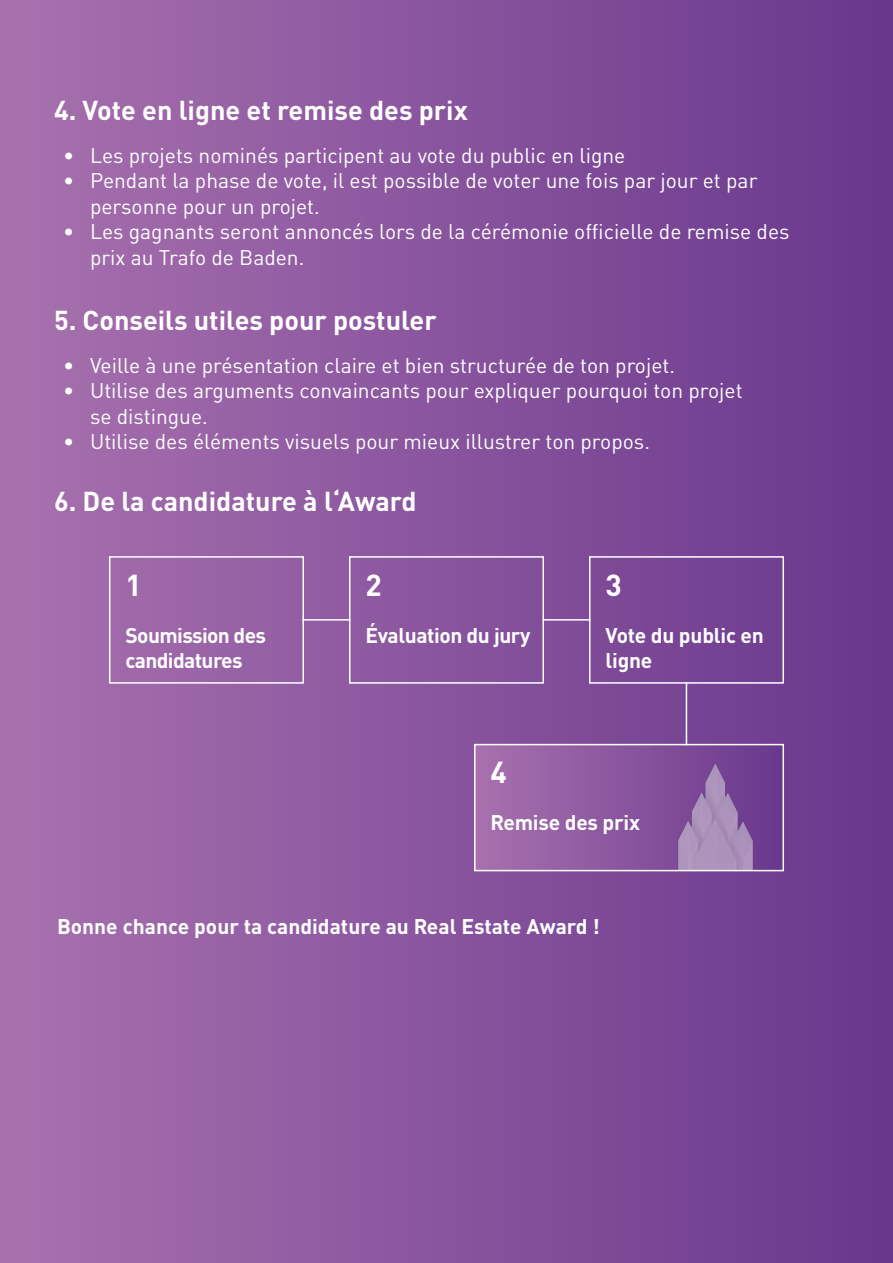
<style>
.page{position:relative;width:893px;height:1263px;background:#fff}
.page>*{position:absolute;margin:0;border:0;box-sizing:border-box;transform-origin:0 0}
.t1{font:700 30px "DINOT";color:#fff}
.t2{font:700 27px "DINOT";color:#fff}
.t3{font:21px/25.5px "DINOT";color:#fff}
.t4{font:700 21px/25.2px "DINOT";letter-spacing:-.01em;color:#fff}
.t5{font:700 21px/25.2px "DINOT";letter-spacing:-.03em;color:#fff}
</style>
<div class="page">
<div style="left:0;top:0;width:893px;height:1263px;background:linear-gradient(to right,#a871ae,#68378d)"></div>
<div style="left:475px;top:744px;width:308px;height:126px;background:linear-gradient(to right,#a871ae,#69388e)"></div>
<img style="left:673px;top:763px;width:84px;height:105px">
<div style="left:474px;top:744px;width:310px;height:127px;border:2px solid #fff"></div>
<div style="left:109px;top:556px;width:195px;height:128px;border:2px solid #fff"></div>
<div style="left:589px;top:556px;width:195px;height:128px;border:2px solid #fff"></div>
<div style="left:349px;top:556px;width:195px;height:128px;border:2px solid #fff"></div>
<hr style="left:302px;top:619px;width:48px;height:2px;background:#fff">
<hr style="left:542px;top:619px;width:48px;height:2px;background:#fff">
<hr style="left:686px;top:682px;width:1px;height:63px;background:#fff">
<p class="t2" style="left:54px;top:92px;width:415px">4. Vote en ligne et remise des prix</p>
<p class="t3" style="left:63px;top:142px;width:564px">• Les projets nominés participent au vote du public en ligne</p>
<p class="t3" style="left:90px;top:168px;width:669px;text-indent:-27px">• Pendant la phase de vote, il est possible de voter une fois par jour et par personne pour un projet.</p>
<p class="t3" style="left:90px;top:219px;width:701px;text-indent:-27px">• Les gagnants seront annoncés lors de la cérémonie officielle de remise des prix au Trafo de Baden.</p>
<p class="t2" style="left:54px;top:303px;width:384px">5. Conseils utiles pour postuler</p>
<p class="t3" style="left:63px;top:352px;width:614px">• Veille à une présentation claire et bien structurée de ton projet.</p>
<p class="t3" style="left:90px;top:378px;width:654px;text-indent:-27px">• Utilise des arguments convaincants pour expliquer pourquoi ton projet se distingue.</p>
<p class="t3" style="left:63px;top:429px;width:588px">• Utilise des éléments visuels pour mieux illustrer ton propos.</p>
<p class="t2" style="left:54px;top:484px;width:364px">6. De la candidature à l‘Award</p>
<h1 class="t1" style="left:125px;top:565px;width:18px">1</h1>
<p class="t5" style="left:125px;top:622px;width:142px">Soumission des candidatures</p>
<h1 class="t1" style="left:365px;top:565px;width:18px">2</h1>
<h1 class="t1" style="left:605px;top:565px;width:18px">3</h1>
<p class="t4" style="left:365px;top:622px;width:166px">Évaluation du jury</p>
<p class="t4" style="left:605px;top:622px;width:160px">Vote du public en ligne</p>
<h1 class="t1" style="left:491px;top:753px;width:18px">4</h1>
<p class="t4" style="left:490px;top:809px;width:151px">Remise des prix</p>
<p class="t4" style="left:57px;top:913px;width:544px">Bonne chance pour ta candidature au Real Estate Award !</p>
</div>
